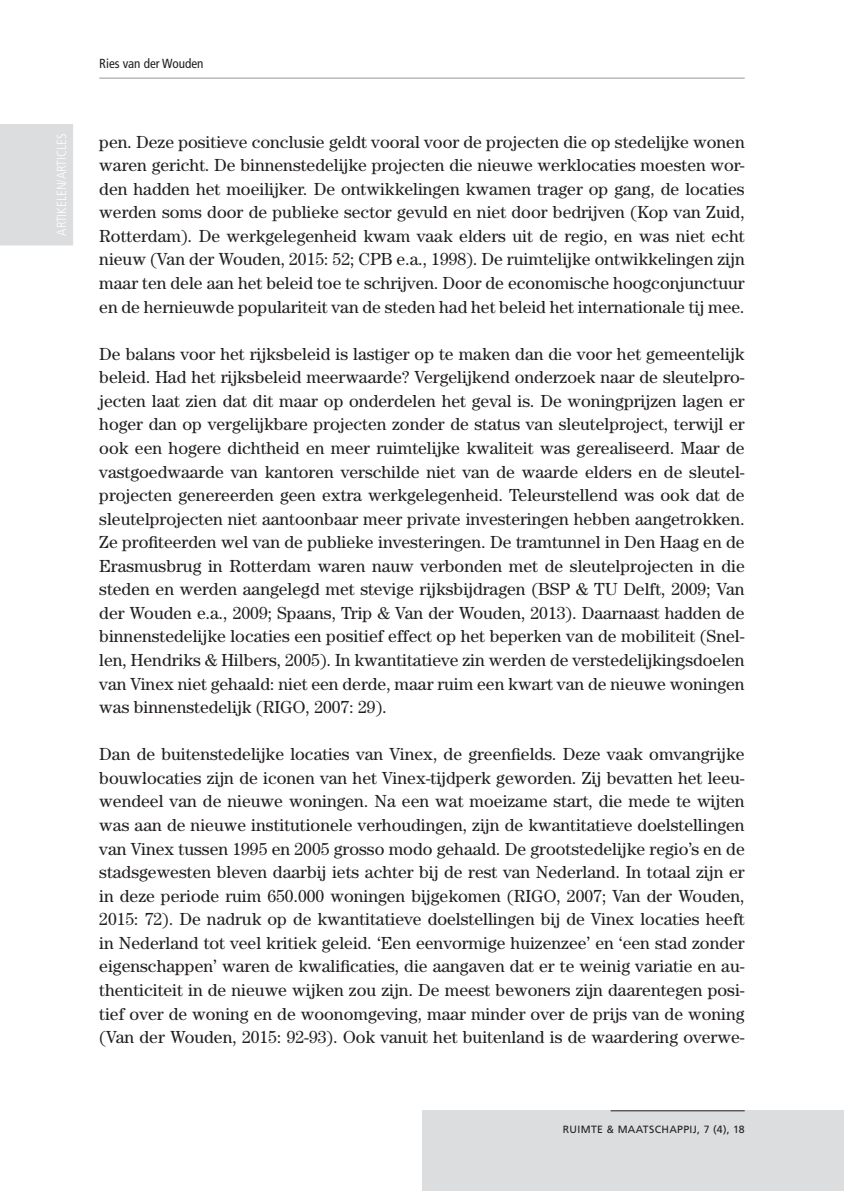
<style>
.page{position:relative;width:844px;height:1191px;background:#fff}
.page>*{position:absolute;margin:0;border:0;box-sizing:border-box;transform-origin:0 0}
.t1{font:17.5px/23.6px "Century Std";color:#231f20;text-align:justify}
.t2{font:300 condensed 13.12px "Frutiger LT Std";color:#fff}
.t3{font:condensed 13.12px "Frutiger LT Std";color:#231f20}
.t4{font:10.5px "Frutiger LT Std";letter-spacing:.03em;color:#231f20}
</style>
<div class="page">
<div style="left:0;top:124px;width:73px;height:121px;background:#dcdddf"></div>
<div style="left:423px;top:1110px;width:420px;height:81px;background:#dcdddf"></div>
<hr style="left:99px;top:78px;width:645px;height:1px;background:#939598">
<hr style="left:610px;top:1110px;width:134px;height:1px;background:#231f20">
<p class="t2" style="left:54px;top:235px;width:103px;rotate:-90deg">ARTIKELEN/ARTICLES</p>
<p class="t3" style="left:99px;top:56px;width:106px">Ries van der Wouden</p>
<p class="t1" style="left:99px;top:129px;width:646px">pen. Deze positieve conclusie geldt vooral voor de projecten die op stedelijke wonen waren gericht. De binnenstedelijke projecten die nieuwe werklocaties moesten wor&shy;den hadden het moeilijker. De ontwikkelingen kwamen trager op gang, de locaties werden soms door de publieke sector gevuld en niet door bedrijven (Kop van Zuid, Rotterdam). De werkgelegenheid kwam vaak elders uit de regio, en was niet echt nieuw (Van der Wouden, 2015: 52; CPB e.a., 1998). De ruimtelijke ontwikkelingen zijn maar ten dele aan het beleid toe te schrijven. Door de economische hoogconjunctuur en de hernieuwde populariteit van de steden had het beleid het internationale tij mee.</p>
<p class="t1" style="left:99px;top:342px;width:646px">De balans voor het rijksbeleid is lastiger op te maken dan die voor het gemeentelijk beleid. Had het rijksbeleid meerwaarde? Vergelijkend onderzoek naar de sleutelpro&shy;jecten laat zien dat dit maar op onderdelen het geval is. De woningprijzen lagen er hoger dan op vergelijkbare projecten zonder de status van sleutelproject, terwijl er ook een hogere dichtheid en meer ruimtelijke kwaliteit was gerealiseerd. Maar de vastgoedwaarde van kantoren verschilde niet van de waarde elders en de sleutel&shy;projecten genereerden geen extra werkgelegenheid. Teleurstellend was ook dat de sleutelprojecten niet aantoonbaar meer private investeringen hebben aangetrokken.<br>Ze profiteerden wel van de publieke investeringen. De tramtunnel in Den Haag en de Erasmusbrug in Rotterdam waren nauw verbonden met de sleutelprojecten in die steden en werden aangelegd met stevige rijksbijdragen (BSP &amp; TU Delft, 2009; Van der Wouden e.a., 2009; Spaans, Trip &amp; Van der Wouden, 2013). Daarnaast hadden de binnenstedelijke locaties een positief effect op het beperken van de mobiliteit (Snel&shy;len, Hendriks &amp; Hilbers, 2005). In kwantitatieve zin werden de verstedelijkingsdoelen van Vinex niet gehaald: niet een derde, maar ruim een kwart van de nieuwe woningen was binnenstedelijk (RIGO, 2007: 29).</p>
<p class="t1" style="left:99px;top:742px;width:646px">Dan de buitenstedelijke locaties van Vinex, de greenfields. Deze vaak omvangrijke bouwlocaties zijn de iconen van het Vinex-tijdperk geworden. Zij bevatten het leeu&shy;wendeel van de nieuwe woningen. Na een wat moeizame start, die mede te wijten was aan de nieuwe institutionele verhoudingen, zijn de kwantitatieve doelstellingen van Vinex tussen 1995 en 2005 grosso modo gehaald. De grootstedelijke regio’s en de stadsgewesten bleven daarbij iets achter bij de rest van Nederland. In totaal zijn er in deze periode ruim 650.000 woningen bijgekomen (RIGO, 2007; Van der Wouden, 2015: 72). De nadruk op de kwantitatieve doelstellingen bij de Vinex locaties heeft in Nederland tot veel kritiek geleid. ‘Een eenvormige huizenzee’ en ‘een stad zonder eigenschappen’ waren de kwalificaties, die aangaven dat er te weinig variatie en au&shy;thenticiteit in de nieuwe wijken zou zijn. De meest bewoners zijn daarentegen posi&shy;tief over de woning en de woonomgeving, maar minder over de prijs van de woning (Van der Wouden, 2015: 92-93). Ook vanuit het buitenland is de waardering overwe-</p>
<p class="t4" style="left:562px;top:1122px;width:183px">RUIMTE &amp; MAATSCHAPPIJ, 7 (4), 18</p>
</div>
